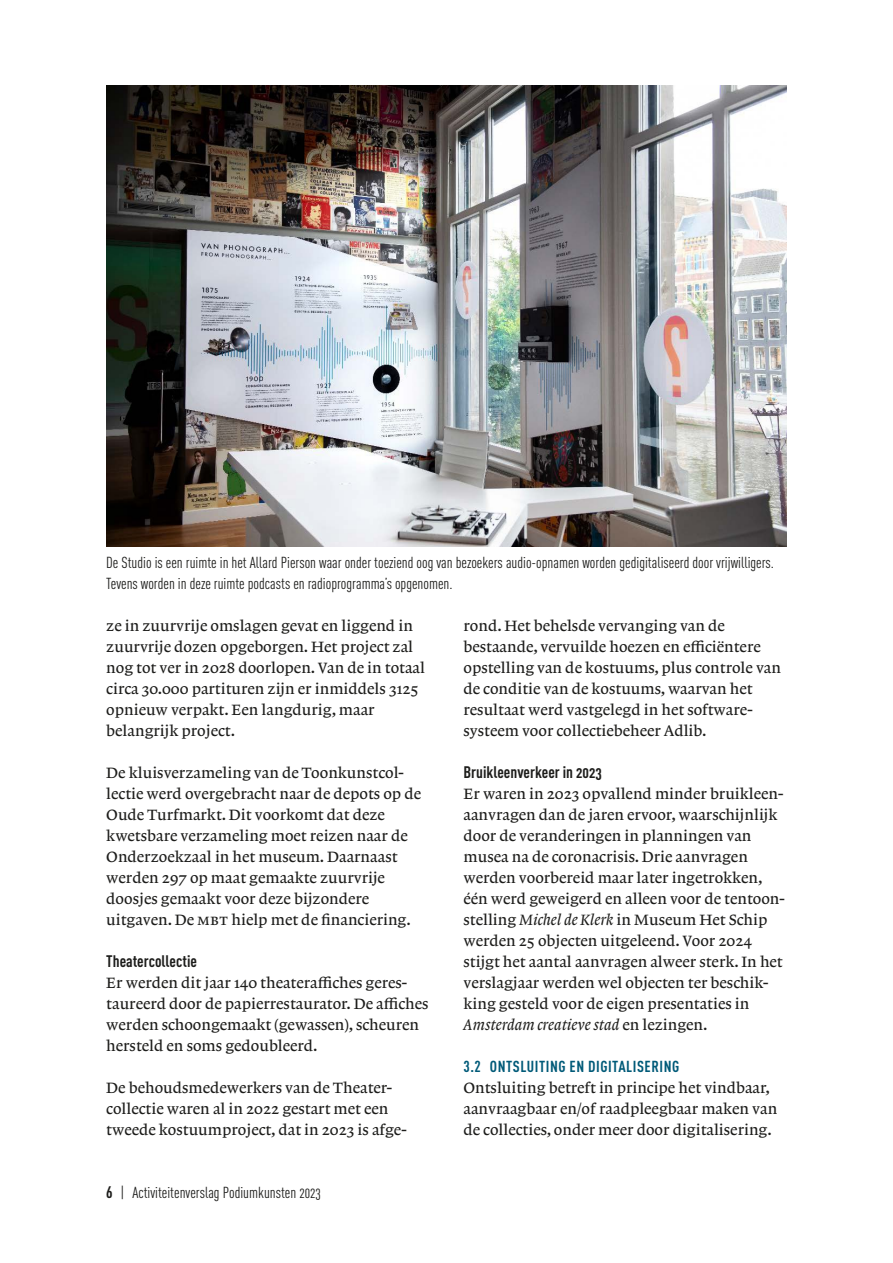
<style>
.page{position:relative;width:893px;height:1263px;background:#fff}
.page>*{position:absolute;margin:0;border:0;box-sizing:border-box;transform-origin:0 0}
.tk_2{font:700 16.5px "FFDIN Pro Cond";color:#1d1d1b}
.normaal{font:15.75px/21px "Lexicon No 1 Roman A";color:#1d1d1b}
.bijschrift{font:15.75px/21px "FFDIN Pro Cond";color:#1d1d1b}
.tk{font:700 15.75px "FFDIN Pro Cond";letter-spacing:.035em;color:#005a78}
.s1{font-weight:700;font-size:16.5px}
.s2{font-family:"Lexicon No 1 Italic A"}
</style>
<div class="page">
<img style="left:106px;top:85px;width:681px;height:462px">
<p class="bijschrift" style="left:106px;top:551px;width:669px">De Studio is een ruimte in het Allard Pierson waar onder toeziend oog van bezoekers audio-opnamen worden gedigitaliseerd door vrijwilligers.<br>Tevens worden in deze ruimte podcasts en radioprogramma’s opgenomen.</p>
<p class="normaal" style="left:106px;top:615px;width:320px">ze in zuurvrije omslagen gevat en liggend in zuurvrije dozen opgeborgen. Het project zal nog tot ver in 2028 doorlopen. Van de in totaal circa 30.000 partituren zijn er inmiddels 3125 opnieuw verpakt. Een langdurig, maar belangrijk project.</p>
<p class="normaal" style="left:106px;top:762px;width:316px">De kluisverzameling van de Toonkunstcol&shy;lectie werd overgebracht naar de depots op de Oude Turfmarkt. Dit voorkomt dat deze kwetsbare verzameling moet reizen naar de Onderzoekzaal in het museum. Daarnaast werden 297 op maat gemaakte zuurvrije doosjes gemaakt voor deze bijzondere uitgaven. De MBT hielp met de financiering.</p>
<p class="tk_2" style="left:106px;top:948px;width:92px">Theatercollectie</p>
<p class="normaal" style="left:106px;top:972px;width:324px">Er werden dit jaar 140 theateraffiches geres&shy;taureerd door de papierrestaurator. De affiches werden schoongemaakt (gewassen), scheuren hersteld en soms gedoubleerd.</p>
<p class="normaal" style="left:106px;top:1077px;width:302px">De behoudsmedewerkers van de Theater&shy;collectie waren al in 2022 gestart met een tweede kostuumproject, dat in 2023 is afge-</p>
<p class="bijschrift" style="left:106px;top:1181px;width:216px"><span class="s1">6</span> | Activiteitenverslag Podiumkunsten 2023</p>
<p class="normaal" style="left:463px;top:615px;width:319px">rond. Het behelsde vervanging van de bestaande, vervuilde hoezen en efficiëntere opstelling van de kostuums, plus controle van de conditie van de kostuums, waarvan het resultaat werd vastgelegd in het software&shy;systeem voor collectiebeheer Adlib.</p>
<p class="tk_2" style="left:463px;top:759px;width:140px">Bruikleenverkeer in 2023</p>
<p class="normaal" style="left:463px;top:783px;width:323px">Er waren in 2023 opvallend minder bruikleen&shy;aanvragen dan de jaren ervoor, waarschijnlijk door de veranderingen in planningen van musea na de coronacrisis. Drie aanvragen werden voorbereid maar later ingetrokken, één werd geweigerd en alleen voor de tentoon&shy;stelling <span class="s2">Michel de Klerk</span> in Museum Het Schip werden 25 objecten uitgeleend. Voor 2024 stijgt het aantal aanvragen alweer sterk. In het verslagjaar werden wel objecten ter beschik&shy;king gesteld voor de eigen presentaties in <span class="s2">Amsterdam creatieve stad</span> en lezingen.</p>
<p class="tk" style="left:463px;top:1054px;width:217px">3.2 ONTSLUITING EN DIGITALISERING</p>
<p class="normaal" style="left:463px;top:1077px;width:315px">Ontsluiting betreft in principe het vindbaar, aanvraagbaar en/of raadpleegbaar maken van de collecties, onder meer door digitalisering.</p>
</div>
